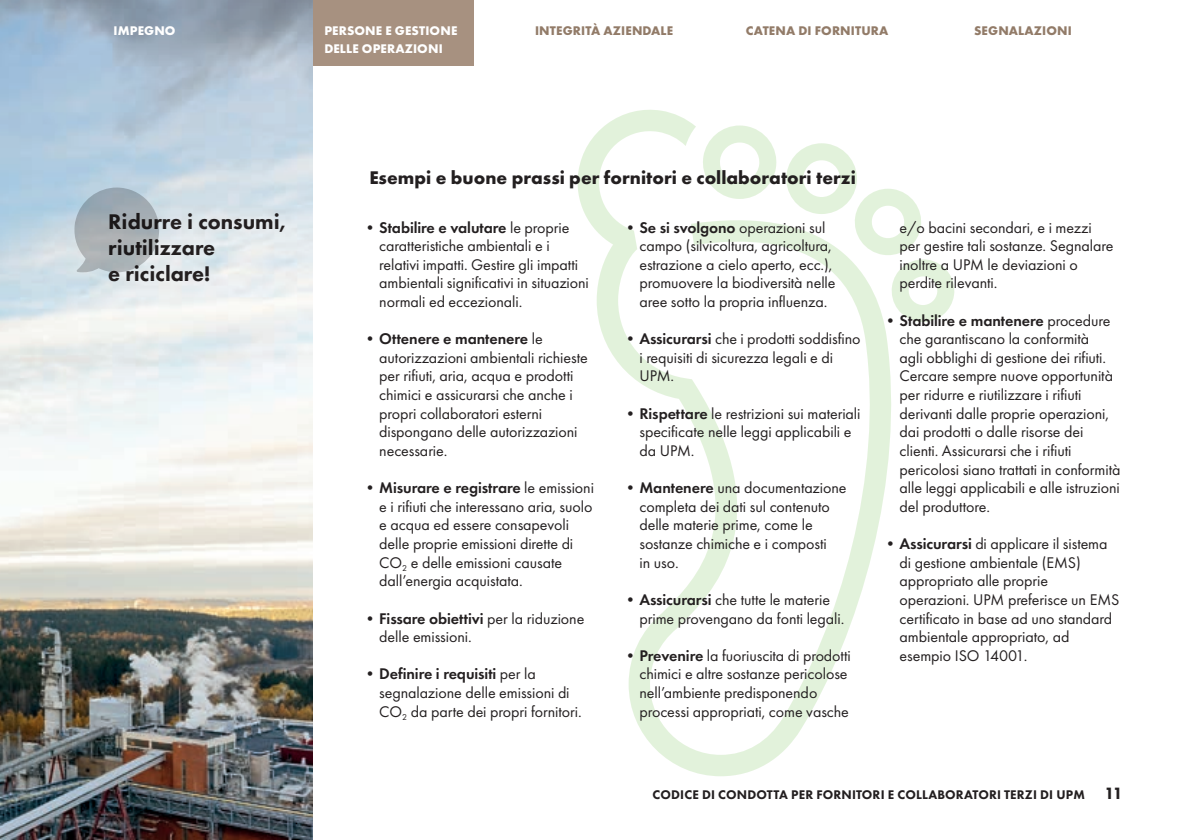
<style>
.page{position:relative;width:1191px;height:840px;background:#fff}
.page>*{position:absolute;margin:0;border:0;box-sizing:border-box;transform-origin:0 0}
.QUOTE{font:800 22px/26px "Futura PT";color:#231f20}
.BODY_bullets_heading{font:700 19px "Futura PT";color:#231f20}
.t1{font:16px/18.6px "Futura PT";letter-spacing:-.005em;color:#231f20}
.t2{font:800 13px "Futura PT";letter-spacing:.01em;color:#231f20}
.NAVIGATION{font:700 13px "Futura PT";letter-spacing:.01em;color:#927b68}
.NAVIGATION-2{font:700 13px "Futura PT";letter-spacing:.01em;color:#fff}
.s1{font-weight:600}
.s2{font-size:17px}
</style>
<div class="page">
<img style="left:0;top:0;width:313px;height:839px">
<svg style="left:577px;top:110px;width:314px;height:665px"></svg>
<svg style="left:700px;top:125px;width:255px;height:197px"></svg>
<svg style="left:73px;top:187px;width:88px;height:85px;background:#aeb8be"></svg>
<div style="left:313px;top:0;width:160px;height:65px;background:#a79180"></div>
<p class="NAVIGATION-2" style="left:113px;top:23px;width:64px">IMPEGNO</p>
<p class="NAVIGATION-2" style="left:324px;top:23px;width:134px">PERSONE E GESTIONE</p>
<p class="NAVIGATION" style="left:535px;top:23px;width:140px">INTEGRITÀ AZIENDALE</p>
<p class="NAVIGATION" style="left:746px;top:23px;width:144px">CATENA DI FORNITURA</p>
<p class="NAVIGATION" style="left:974px;top:23px;width:99px">SEGNALAZIONI</p>
<p class="NAVIGATION-2" style="left:324px;top:41px;width:120px">DELLE OPERAZIONI</p>
<p class="QUOTE" style="left:108px;top:208px;width:179px">Ridurre i consumi, riutilizzare<br>e riciclare!</p>
<p class="BODY_bullets_heading" style="left:369px;top:165px;width:488px">Esempi e buone prassi per fornitori e collaboratori terzi</p>
<p class="t1" style="left:379px;top:218px;width:211px;text-indent:-17px">•<span class="s1">Stabilire e valutare</span> le proprie caratteristiche ambientali e i relativi impatti. Gestire gli impatti ambientali significativi in situazioni normali ed eccezionali.</p>
<p class="t1" style="left:379px;top:329px;width:210px;text-indent:-17px">•<span class="s1">Ottenere e mantenere</span> le autorizzazioni ambientali richieste per rifiuti, aria, acqua e prodotti chimici e assicurarsi che anche i propri collaboratori esterni dispongano delle autorizzazioni necessarie.</p>
<p class="t1" style="left:379px;top:478px;width:216px;text-indent:-17px">•<span class="s1">Misurare e registrare</span> le emissioni e i rifiuti che interessano aria, suolo e acqua ed essere consapevoli delle proprie emissioni dirette di<br>CO<sub>2</sub> e delle emissioni causate dall’energia acquistata.</p>
<p class="t1" style="left:379px;top:608px;width:207px;text-indent:-17px">•<span class="s1">Fissare obiettivi</span> per la riduzione delle emissioni.</p>
<p class="t1" style="left:379px;top:664px;width:204px;text-indent:-17px">•<span class="s1">Definire i requisiti</span> per la segnalazione delle emissioni di<br>CO<sub>2</sub> da parte dei propri fornitori.</p>
<p class="t1" style="left:639px;top:218px;width:198px;text-indent:-17px">•<span class="s1">Se si svolgono</span> operazioni sul campo (silvicoltura, agricoltura, estrazione a cielo aperto, ecc.), promuovere la biodiversità nelle aree sotto la propria influenza.</p>
<p class="t1" style="left:639px;top:329px;width:223px;text-indent:-17px">•<span class="s1">Assicurarsi</span> che i prodotti soddisfino i requisiti di sicurezza legali e di<br>UPM.</p>
<p class="t1" style="left:639px;top:404px;width:222px;text-indent:-17px">•<span class="s1">Rispettare</span> le restrizioni sui materiali specificate nelle leggi applicabili e da UPM.</p>
<p class="t1" style="left:639px;top:478px;width:209px;text-indent:-17px">•<span class="s1">Mantenere</span> una documentazione completa dei dati sul contenuto delle materie prime, come le sostanze chimiche e i composti<br>in uso.</p>
<p class="t1" style="left:639px;top:590px;width:206px;text-indent:-17px">•<span class="s1">Assicurarsi</span> che tutte le materie prime provengano da fonti legali.</p>
<p class="t1" style="left:639px;top:645px;width:213px;text-indent:-17px">•<span class="s1">Prevenire</span> la fuoriuscita di prodotti chimici e altre sostanze pericolose nell’ambiente predisponendo processi appropriati, come vasche</p>
<p class="t1" style="left:899px;top:218px;width:215px">e/o bacini secondari, e i mezzi per gestire tali sostanze. Segnalare inoltre a UPM le deviazioni o perdite rilevanti.</p>
<p class="t1" style="left:899px;top:311px;width:222px;text-indent:-17px">•<span class="s1">Stabilire e mantenere</span> procedure che garantiscano la conformità<br>agli obblighi di gestione dei rifiuti.<br>Cercare sempre nuove opportunità per ridurre e riutilizzare i rifiuti derivanti dalle proprie operazioni, dai prodotti o dalle risorse dei clienti. Assicurarsi che i rifiuti pericolosi siano trattati in conformità alle leggi applicabili e alle istruzioni del produttore.</p>
<p class="t1" style="left:899px;top:534px;width:221px;text-indent:-17px">•<span class="s1">Assicurarsi</span> di applicare il sistema di gestione ambientale (EMS) appropriato alle proprie operazioni. UPM preferisce un EMS certificato in base ad uno standard ambientale appropriato, ad esempio ISO 14001.</p>
<p class="t2" style="left:652px;top:786px;width:472px">CODICE DI CONDOTTA PER FORNITORI E COLLABORATORI TERZI DI UPM <span class="s2">11</span></p>
</div>
